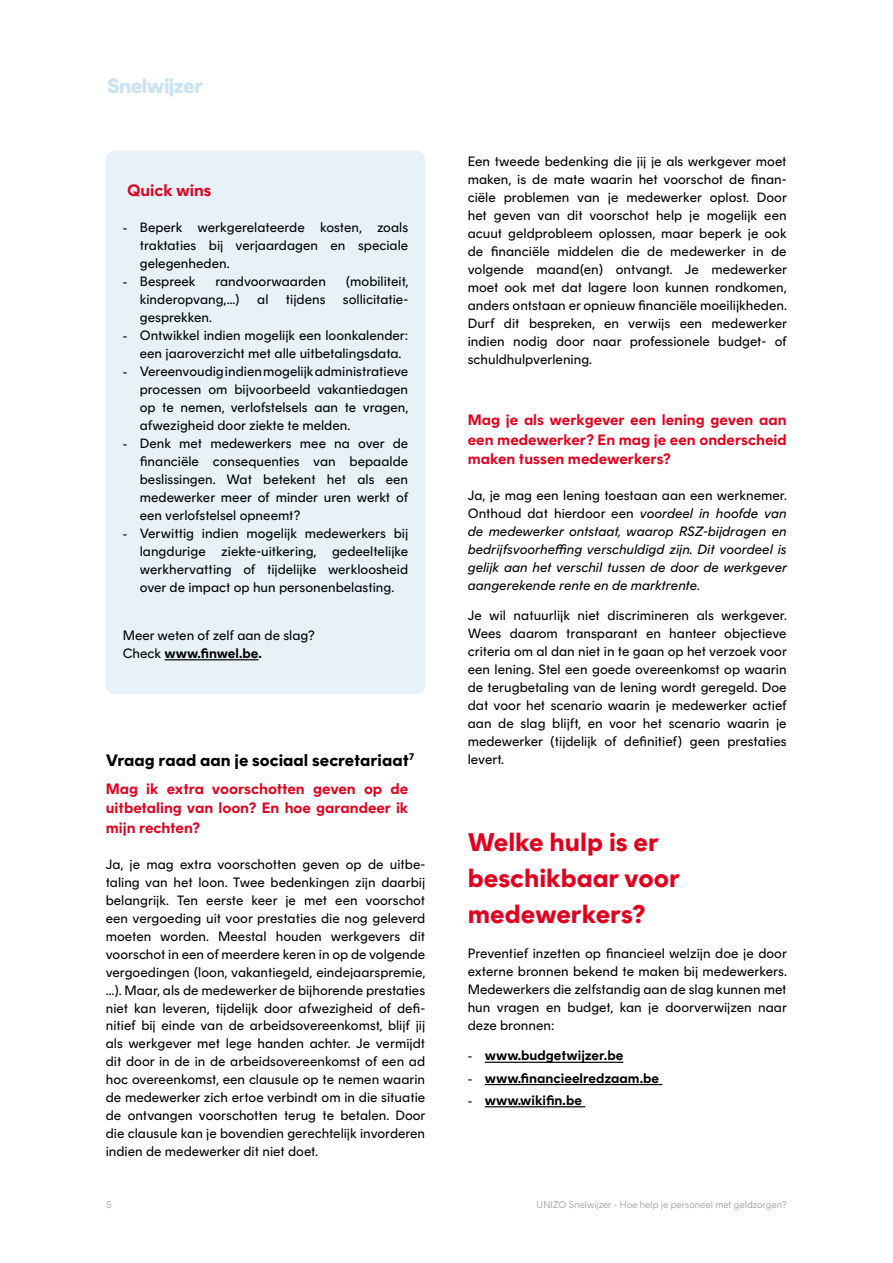
<style>
.page{position:relative;width:893px;height:1263px;background:#fff}
.page>*{position:absolute;margin:0;border:0;box-sizing:border-box;transform-origin:0 0}
.t1{font:800 25.5px/36px "Rund Text";color:#e3001e}
.t2{font:800 20.7px "Rund Display";color:#cbe2f0}
.t3{font:800 16.5px "Rund Text";color:#000}
.t4{font:700 16.5px "Rund Text";color:#e3001e}
.t5{font:700 15px/19.5px "Rund Text";color:#e3001e;text-align:justify}
.t6{font:13.5px/18px "Rund Text";color:#000;text-align:justify}
.t7{font:italic 13.5px/18px "Rund Text";color:#000;text-align:justify}
.t8{font:700 13.5px "Rund Text";color:#000}
.t9{font:300 9.75px "Rund Text";color:#9c9c9d}
.s1{font-family:"Times New Roman"}
.s2{font-weight:700}
.s3{font-style:normal}
.s4{font-family:"Times New Roman";font-weight:400}
</style>
<div class="page">
<div style="left:106px;top:151px;width:319px;height:543px;background:#e6f1f8;border-radius:9px"></div>
<hr style="left:165px;top:659px;width:93px;height:1px;background:#000">
<hr style="left:485px;top:1062px;width:138px;height:1px;background:#000">
<hr style="left:485px;top:1084px;width:177px;height:1px;background:#000">
<hr style="left:485px;top:1106px;width:100px;height:1px;background:#000">
<h2 class="t2" style="left:107px;top:74px;width:97px">Snelwijzer</h2>
<p class="t4" style="left:127px;top:181px;width:86px">Quick wins</p>
<p class="t6" style="left:140px;top:218px;width:270px;text-indent:-17px"><span class="s1">-</span> Beperk werkgerelateerde kosten, zoals traktaties bij verjaardagen en speciale gelegenheden.</p>
<p class="t6" style="left:123px;top:272px;width:74px"><span class="s1">-</span> Bespreek</p>
<p class="t6" style="left:215px;top:272px;width:112px">randvoorwaarden</p>
<p class="t6" style="left:346px;top:272px;width:64px">(mobiliteit,</p>
<p class="t6" style="left:140px;top:290px;width:102px">kinderopvang,…)</p>
<p class="t6" style="left:257px;top:290px;width:13px">al</p>
<p class="t6" style="left:286px;top:290px;width:41px">tijdens</p>
<p class="t6" style="left:343px;top:290px;width:67px">sollicitatie-</p>
<p class="t6" style="left:140px;top:308px;width:74px">gesprekken.</p>
<p class="t6" style="left:140px;top:326px;width:270px;text-indent:-17px"><span class="s1">-</span> Ontwikkel indien mogelijk een loonkalender: een jaaroverzicht met alle uitbetalingsdata.</p>
<p class="t6" style="left:140px;top:362px;width:270px;text-indent:-17px"><span class="s1">-</span> Vereenvoudig indien mogelijk administratieve processen om bijvoorbeeld vakantiedagen op te nemen, verlofstelsels aan te vragen, afwezigheid door ziekte te melden.</p>
<p class="t6" style="left:140px;top:434px;width:270px;text-indent:-17px"><span class="s1">-</span> Denk met medewerkers mee na over de financiële consequenties van bepaalde beslissingen. Wat betekent het als een medewerker meer of minder uren werkt of een verlofstelsel opneemt?</p>
<p class="t6" style="left:140px;top:524px;width:270px;text-indent:-17px"><span class="s1">-</span> Verwittig indien mogelijk medewerkers bij langdurige ziekte-uitkering, gedeeltelijke werkhervatting of tijdelijke werkloosheid over de impact op hun personenbelasting.</p>
<p class="t6" style="left:123px;top:626px;width:194px">Meer weten of zelf aan de slag?<br>Check <span class="s2">www.finwel.be.</span></p>
<p class="t3" style="left:106px;top:750px;width:310px">Vraag raad aan je sociaal secretariaat<sup>7</sup></p>
<p class="t5" style="left:106px;top:779px;width:304px">Mag ik extra voorschotten geven op de uitbetaling van loon? En hoe garandeer ik mijn rechten?</p>
<p class="t6" style="left:106px;top:855px;width:321px">Ja, je mag extra voorschotten geven op de uitbe&shy;taling van het loon. Twee bedenkingen zijn daarbij belangrijk. Ten eerste keer je met een voorschot een vergoeding uit voor prestaties die nog geleverd moeten worden. Meestal houden werkgevers dit voorschot in een of meerdere keren in op de volgende vergoedingen (loon, vakantiegeld, eindejaarspremie, …). Maar, als de medewerker de bijhorende prestaties niet kan leveren, tijdelijk door afwezigheid of defi&shy;nitief bij einde van de arbeidsovereenkomst, blijf jij als werkgever met lege handen achter. Je vermijdt dit door in de in de arbeidsovereenkomst of een ad hoc overeenkomst, een clausule op te nemen waarin de medewerker zich ertoe verbindt om in die situatie de ontvangen voorschotten terug te betalen. Door die clausule kan je bovendien gerechtelijk invorderen indien de medewerker dit niet doet.</p>
<p class="t6" style="left:468px;top:152px;width:321px">Een tweede bedenking die jij je als werkgever moet maken, is de mate waarin het voorschot de finan&shy;ciële problemen van je medewerker oplost. Door het geven van dit voorschot help je mogelijk een acuut geldprobleem oplossen, maar beperk je ook de financiële middelen die de medewerker in de volgende maand(en) ontvangt. Je medewerker moet ook met dat lagere loon kunnen rondkomen, anders ontstaan er opnieuw financiële moeilijkheden.<br>Durf dit bespreken, en verwijs een medewerker indien nodig door naar professionele budget- of schuldhulpverlening.</p>
<p class="t5" style="left:468px;top:411px;width:320px">Mag je als werkgever een lening geven aan een medewerker? En mag je een onderscheid maken tussen medewerkers?</p>
<p class="t7" style="left:468px;top:487px;width:321px"><span class="s3">Ja, je mag een lening toestaan aan een werknemer.<br>Onthoud dat hierdoor een</span> voordeel in hoofde van de medewerker ontstaat, waarop RSZ-bijdragen en bedrijfsvoorheffing verschuldigd zijn. Dit voordeel is gelijk aan het verschil tussen de door de werkgever aangerekende rente en de marktrente.</p>
<p class="t6" style="left:468px;top:607px;width:321px">Je wil natuurlijk niet discrimineren als werkgever.<br>Wees daarom transparant en hanteer objectieve criteria om al dan niet in te gaan op het verzoek voor een lening. Stel een goede overeenkomst op waarin de terugbetaling van de lening wordt geregeld. Doe dat voor het scenario waarin je medewerker actief aan de slag blijft, en voor het scenario waarin je medewerker (tijdelijk of definitief) geen prestaties levert.</p>
<h1 class="t1" style="left:468px;top:824px;width:214px">Welke hulp is er beschikbaar voor medewerkers?</h1>
<p class="t6" style="left:468px;top:945px;width:321px">Preventief inzetten op financieel welzijn doe je door externe bronnen bekend te maken bij medewerkers.<br>Medewerkers die zelfstandig aan de slag kunnen met hun vragen en budget, kan je doorverwijzen naar deze bronnen:</p>
<p class="t8" style="left:468px;top:1048px;width:157px"><span class="s4">-</span> www.budgetwijzer.be</p>
<p class="t8" style="left:468px;top:1070px;width:193px"><span class="s4">-</span> www.financieelredzaam.be</p>
<p class="t8" style="left:468px;top:1092px;width:116px"><span class="s4">-</span> www.wikifin.be</p>
<p class="t9" style="left:106px;top:1199px;width:7px">5</p>
<p class="t9" style="left:537px;top:1199px;width:252px">UNIZO Snelwijzer - Hoe help je personeel met geldzorgen?</p>
</div>
